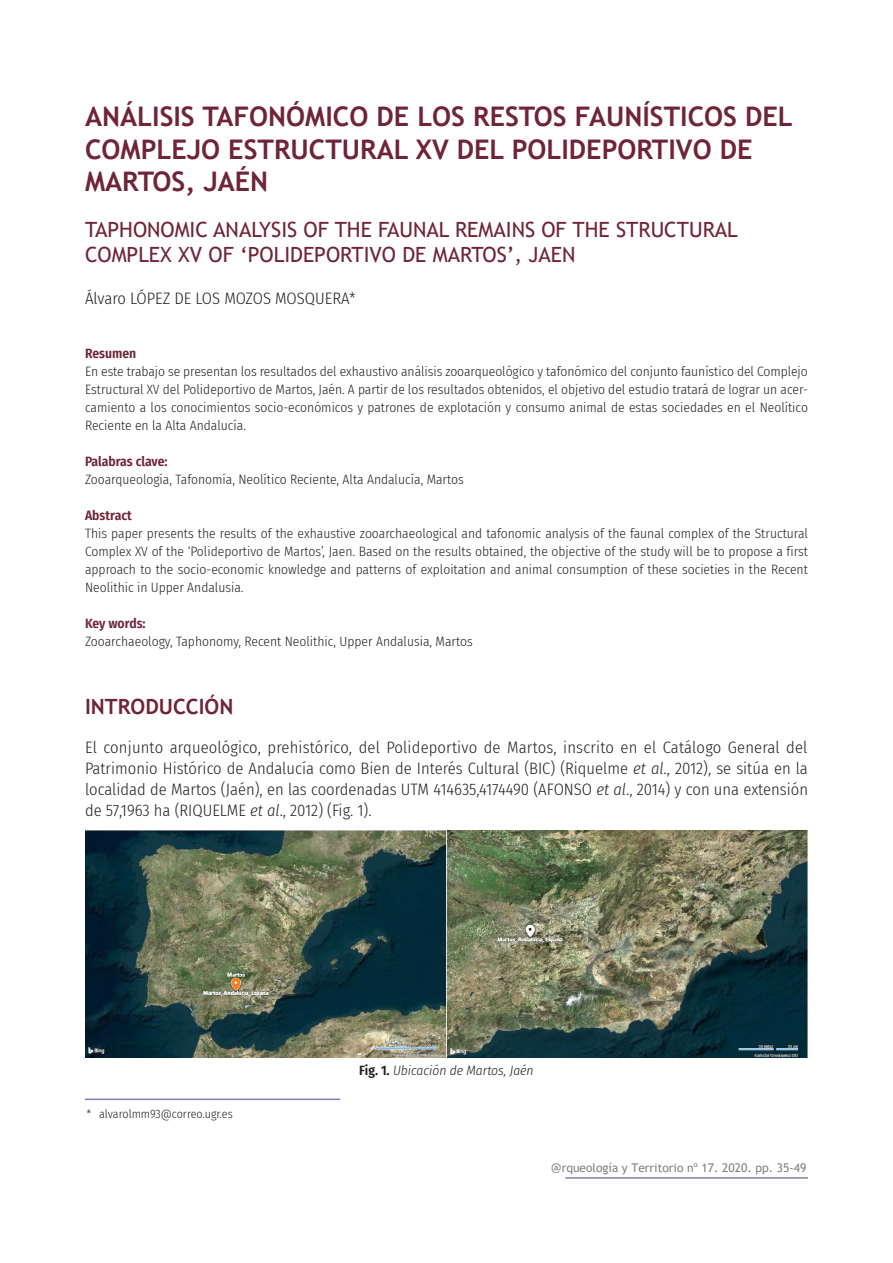
<style>
.page{position:relative;width:893px;height:1263px;background:#fff}
.page>*{position:absolute;margin:0;border:0;box-sizing:border-box;transform-origin:0 0}
.t1{font:700 27px/32.4px "Trebuchet MS";color:#702437}
.t2{font:21px/25.2px "Trebuchet MS";color:#702437}
.t3{font:700 21px "Trebuchet MS";color:#702437}
.t4{font:300 16.5px/21px "Fira Sans Condensed";color:#231f20;text-align:justify}
.t5{font:300 13.5px/18px "Fira Sans Condensed";color:#231f20;text-align:justify}
.t6{font:600 13.5px "Fira Sans Condensed";color:#702437}
.t7{font:italic 300 13.5px "Fira Sans Condensed";color:#231f20}
.t8{font:12px "Trebuchet MS";color:#808285}
.t9{font:300 12px "Fira Sans Condensed";color:#231f20}
.s1{font-style:italic}
.s2{font-weight:600;font-style:normal}
.s3{font-size:13.5px}
</style>
<div class="page">
<hr style="left:566px;top:1178px;width:242px;height:1px;background:#8180b0">
<hr style="left:85px;top:1098px;width:255px;height:2px;background:#8180b0">
<img style="left:85px;top:830px;width:723px;height:228px">
<h1 class="t1" style="left:85px;top:100px;width:709px">ANÁLISIS TAFONÓMICO DE LOS RESTOS FAUNÍSTICOS DEL<br>COMPLEJO ESTRUCTURAL XV DEL POLIDEPORTIVO DE<br>MARTOS, JAÉN</h1>
<h2 class="t2" style="left:85px;top:217px;width:654px">TAPHONOMIC ANALYSIS OF THE FAUNAL REMAINS OF THE STRUCTURAL<br>COMPLEX XV OF ‘POLIDEPORTIVO DE MARTOS’, JAEN</h2>
<p class="t4" style="left:85px;top:288px;width:272px">Álvaro LÓPEZ DE LOS MOZOS MOSQUERA*</p>
<p class="t6" style="left:85px;top:343px;width:53px">Resumen</p>
<p class="t5" style="left:85px;top:363px;width:724px">En este trabajo se presentan los resultados del exhaustivo análisis zooarqueológico y tafonómico del conjunto faunístico del Complejo Estructural XV del Polideportivo de Martos, Jaén. A partir de los resultados obtenidos, el objetivo del estudio tratará de lograr un acer&shy;camiento a los conocimientos socio-económicos y patrones de explotación y consumo animal de estas sociedades en el Neolítico Reciente en la Alta Andalucía.</p>
<p class="t6" style="left:85px;top:451px;width:84px">Palabras clave:</p>
<p class="t5" style="left:85px;top:471px;width:380px">Zooarqueología, Tafonomía, Neolítico Reciente, Alta Andalucía, Martos</p>
<p class="t6" style="left:85px;top:505px;width:48px">Abstract</p>
<p class="t5" style="left:85px;top:525px;width:724px">This paper presents the results of the exhaustive zooarchaeological and tafonomic analysis of the faunal complex of the Structural Complex XV of the ‘Polideportivo de Martos’, Jaen. Based on the results obtained, the objective of the study will be to propose a first approach to the socio-economic knowledge and patterns of exploitation and animal consumption of these societies in the Recent Neolithic in Upper Andalusia.</p>
<p class="t6" style="left:85px;top:613px;width:62px">Key words:</p>
<p class="t5" style="left:85px;top:633px;width:389px">Zooarchaeology, Taphonomy, Recent Neolithic, Upper Andalusia, Martos</p>
<h2 class="t3" style="left:85px;top:693px;width:150px">INTRODUCCIÓN</h2>
<p class="t4" style="left:85px;top:736px;width:724px">El conjunto arqueológico, prehistórico, del Polideportivo de Martos, inscrito en el Catálogo General del Patrimonio Histórico de Andalucía como Bien de Interés Cultural (BIC) (Riquelme <span class="s1">et al</span>., 2012), se sitúa en la localidad de Martos (Jaén), en las coordenadas UTM 414635,4174490 (AFONSO <span class="s1">et al</span>., 2014) y con una extensión de 57,1963 ha (RIQUELME <span class="s1">et al</span>., 2012) (Fig. 1).</p>
<p class="t9" style="left:87px;top:1106px;width:148px">* alvarolmm93@correo.ugr.es</p>
<p class="t7" style="left:359px;top:1060px;width:176px"><span class="s2">Fig. 1.</span> Ubicación de Martos, Jaén</p>
<p class="t8" style="left:551px;top:1160px;width:257px"><span class="s3">@</span>rqueología y Territorio nº 17. 2020. pp. 35-49</p>
</div>
